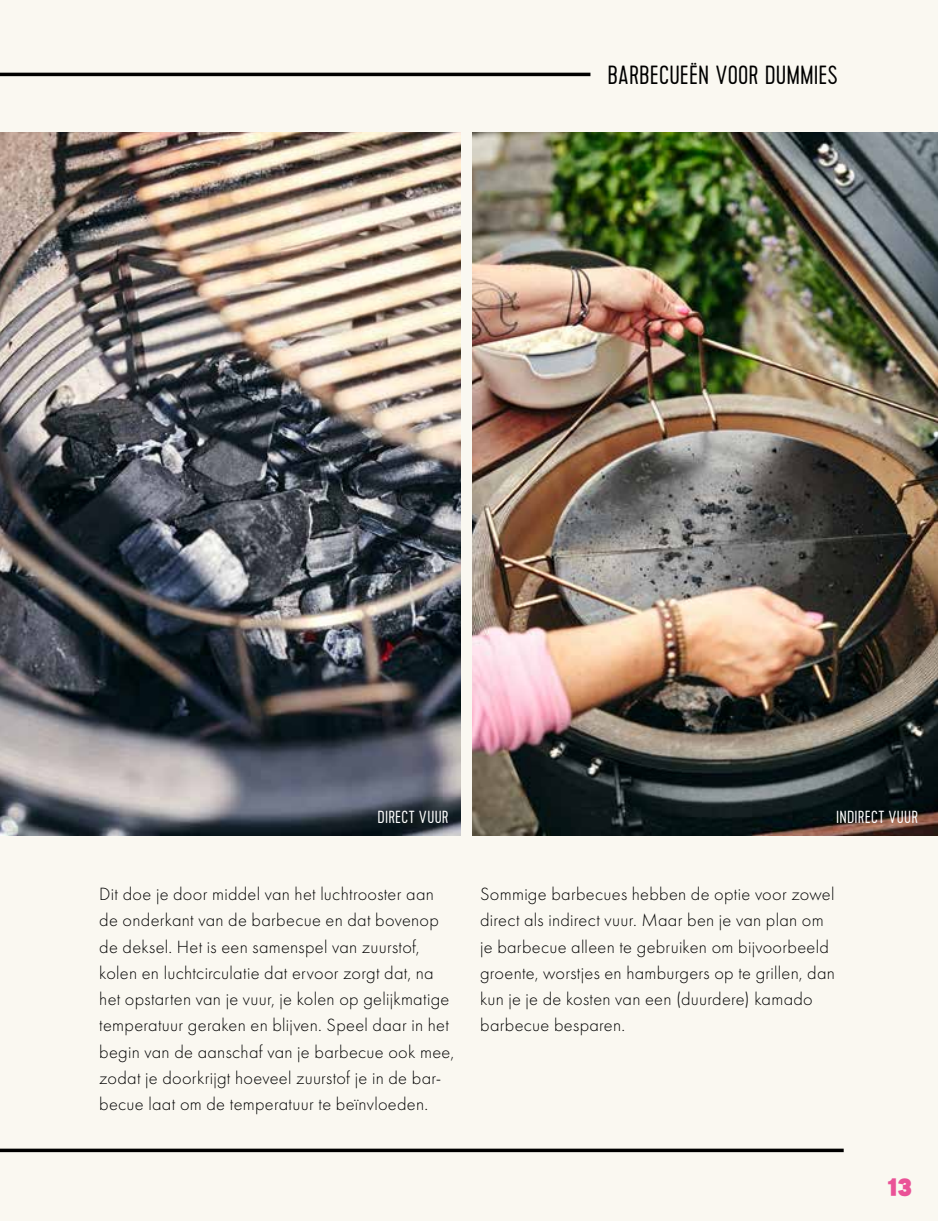
<style>
.page{position:relative;width:938px;height:1221px;background:#fff}
.page>*{position:absolute;margin:0;border:0;box-sizing:border-box;transform-origin:0 0}
.t1{font:300 26.25px "Cervo";letter-spacing:.005em;color:#000}
.t2{font:24.5px "Gastro Pub Filled";color:#ea5297}
.t3{font:300 18.38px/26.2px "Futura PT";letter-spacing:.015em;color:#000}
.t4{font:300 17.5px "Cervo";letter-spacing:.015em;color:#fff}
</style>
<div class="page">
<div style="left:0;top:0;width:938px;height:1220px;background:#faf8f1"></div>
<svg style="left:0;top:1148px;width:843px;height:4px;fill:#000"></svg>
<hr style="left:0;top:73px;width:590px;height:3px;background:#000">
<img style="left:0;top:132px;width:460px;height:703px">
<img style="left:472px;top:132px;width:466px;height:703px">
<h1 class="t1" style="left:607px;top:61px;width:231px">BARBECUEËN VOOR DUMMIES</h1>
<p class="t4" style="left:377px;top:807px;width:73px">DIRECT VUUR</p>
<p class="t4" style="left:836px;top:807px;width:83px">INDIRECT VUUR</p>
<p class="t3" style="left:99px;top:880px;width:356px">Dit doe je door middel van het luchtrooster aan de onderkant van de barbecue en dat bovenop de deksel. Het is een samenspel van zuurstof, kolen en luchtcirculatie dat ervoor zorgt dat, na het opstarten van je vuur, je kolen op gelijkmatige temperatuur geraken en blijven. Speel daar in het begin van de aanschaf van je barbecue ook mee, zodat je doorkrijgt hoeveel zuurstof je in de bar&shy;becue laat om de temperatuur te beïnvloeden.</p>
<p class="t3" style="left:480px;top:880px;width:356px">Sommige barbecues hebben de optie voor zowel direct als indirect vuur. Maar ben je van plan om je barbecue alleen te gebruiken om bijvoorbeeld groente, worstjes en hamburgers op te grillen, dan kun je je de kosten van een (duurdere) kamado barbecue besparen.</p>
<h2 class="t2" style="left:887px;top:1170px;width:26px">13</h2>
</div>
